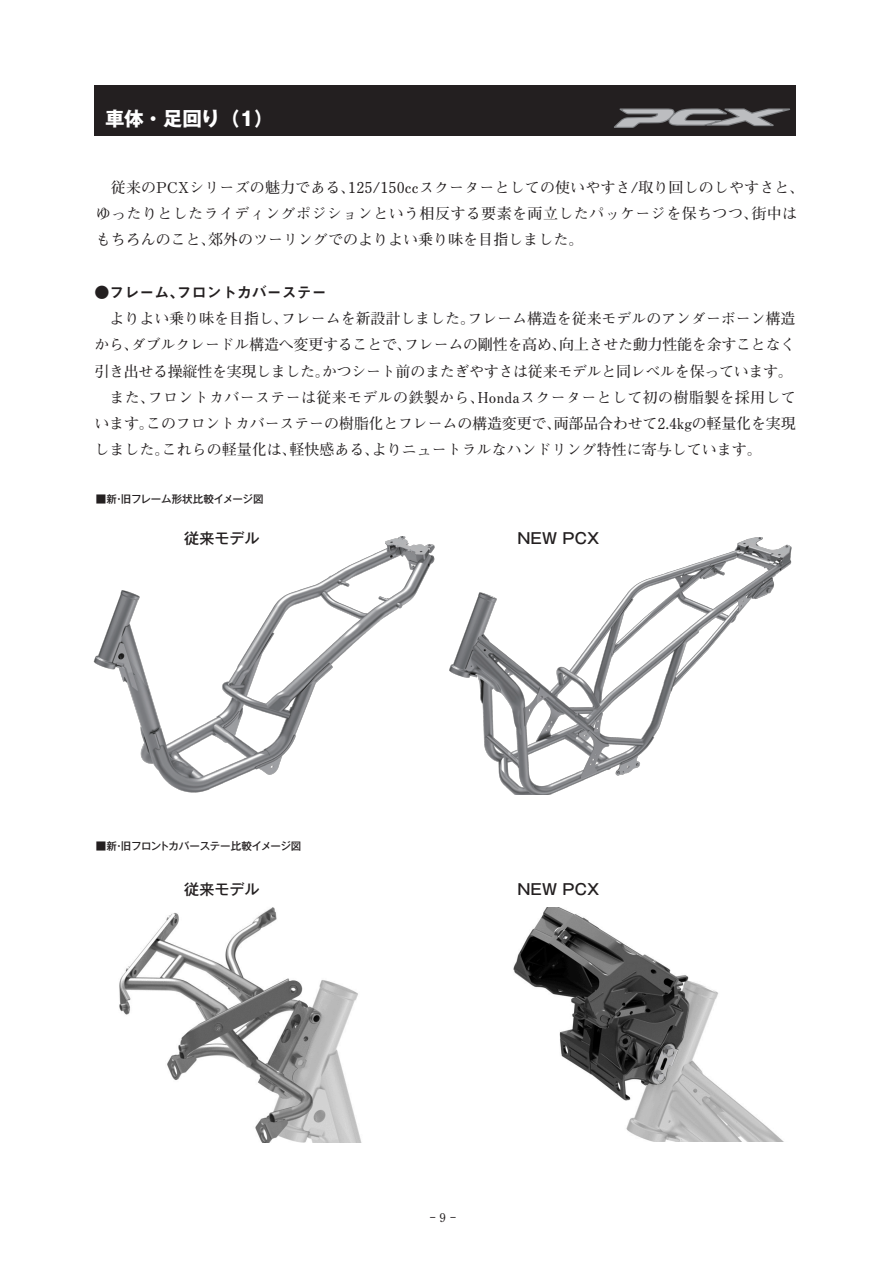
<style>
.page{position:relative;width:893px;height:1263px;background:#fff}
.page>*{position:absolute;margin:0;border:0;box-sizing:border-box;transform-origin:0 0}
.t1{font:700 19.5px "Gothic MB101 Pro";color:#fff}
.t2{font:700 15px/26.2px "Futo Min A101 Pro";color:#231f20}
.t3{font:700 15px "Futo Min A101 Pro";letter-spacing:-.02em;color:#231f20}
.t4{font:700 15px "Futo Min A101 Pro";letter-spacing:.02em;color:#231f20}
.t5{font:500 15px "Gothic MB101 Pro";letter-spacing:.01em;color:#231f20}
.t6{font:15px "Midashi Go Pr 6 N MB31";color:#231f20}
.t7{font:700 12px "Futo Min A101 Pro";color:#231f20}
.t8{font:500 10.5px "Gothic MB101 Pro";letter-spacing:-.035em;color:#231f20}
.t9{font:500 10.5px "Gothic MB101 Pro";letter-spacing:-.015em;color:#231f20}
</style>
<div class="page">
<div style="left:94px;top:85px;width:702px;height:50px;background:#231f20"></div>
<svg style="left:614px;top:108px;width:176px;height:20px"></svg>
<img style="left:93px;top:536px;width:342px;height:257px">
<img style="left:449px;top:537px;width:343px;height:258px">
<img style="left:119px;top:907px;width:242px;height:235px">
<img style="left:513px;top:908px;width:270px;height:233px">
<h1 class="t1" style="left:105px;top:102px;width:170px">車体・足回り（1）</h1>
<p class="t2" style="left:96px;top:172px;width:710px;text-indent:15px">従来のPCXシリーズの魅力である、125/150ccスクーターとしての使いやすさ/取り回しのしやすさと、ゆったりとしたライディングポジションという相反する要素を両立したパッケージを保ちつつ、街中はもちろんのこと、郊外のツーリングでのよりよい乗り味を目指しました。</p>
<p class="t6" style="left:94px;top:280px;width:234px">●フレーム、フロントカバーステー</p>
<p class="t2" style="left:110px;top:303px;width:687px">よりよい乗り味を目指し、フレームを新設計しました。フレーム構造を従来モデルのアンダーボーン構造</p>
<p class="t2" style="left:94px;top:330px;width:702px">から、ダブルクレードル構造へ変更することで、フレームの剛性を高め、向上させた動力性能を余すことなく</p>
<p class="t3" style="left:94px;top:359px;width:700px">引き出せる操縦性を実現しました。かつシート前のまたぎやすさは従来モデルと同レベルを保っています。</p>
<p class="t4" style="left:109px;top:385px;width:688px">また、フロントカバーステーは従来モデルの鉄製から、Hondaスクーターとして初の樹脂製を採用して</p>
<p class="t2" style="left:94px;top:408px;width:703px">います。このフロントカバーステーの樹脂化とフレームの構造変更で、両部品合わせて2.4kgの軽量化を実現</p>
<p class="t2" style="left:94px;top:435px;width:669px">しました。これらの軽量化は、軽快感ある、よりニュートラルなハンドリング特性に寄与しています。</p>
<p class="t9" style="left:96px;top:490px;width:169px">■新・旧フレーム形状比較イメージ図</p>
<p class="t5" style="left:184px;top:526px;width:77px">従来モデル</p>
<p class="t5" style="left:517px;top:526px;width:84px">NEW PCX</p>
<p class="t8" style="left:96px;top:837px;width:207px">■新・旧フロントカバーステー比較イメージ図</p>
<p class="t5" style="left:184px;top:877px;width:77px">従来モデル</p>
<p class="t5" style="left:517px;top:877px;width:84px">NEW PCX</p>
<p class="t7" style="left:430px;top:1206px;width:28px">‒9‒</p>
</div>
